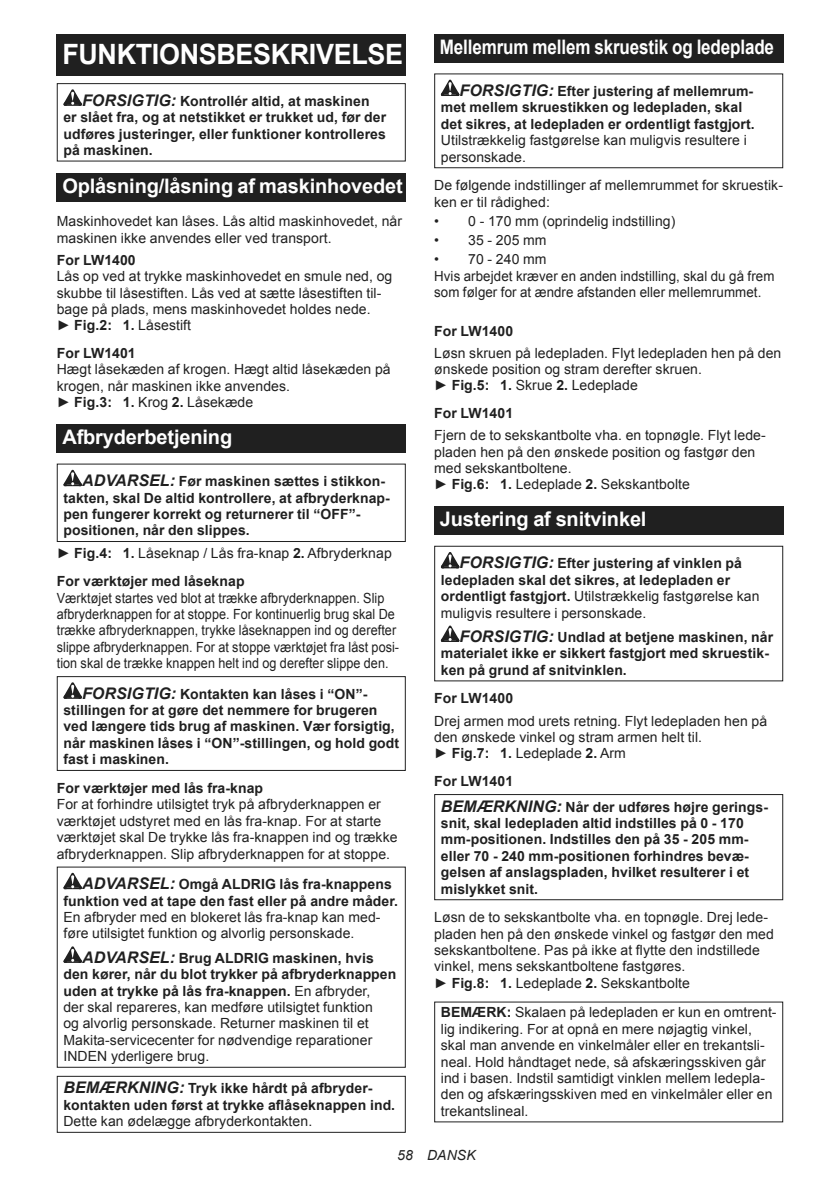
<style>
.page{position:relative;width:840px;height:1191px;background:#fff}
.page>*{position:absolute;margin:0;border:0;box-sizing:border-box;transform-origin:0 0}
.t1{font:700 28px "Arial";letter-spacing:-.01em;color:#fff;scale:.96 1}
.t2{font:700 20px "Arial";letter-spacing:-.01em;color:#fff}
.t3{font:700 20px "Arial";letter-spacing:-.01em;color:#fff;scale:.85 1}
.t4{font:14px/16.4px "Arial";letter-spacing:.005em;color:#202020}
.t5{font:700 14px/16.4px "Arial";letter-spacing:.005em;color:#202020}
.t6{font:14px/16.4px "Arial";letter-spacing:.005em;color:#202020;scale:.9 1}
.t7{font:italic 14px "Arial";letter-spacing:.005em;color:#202020}
.s1{font-style:italic;font-size:16px}
.s2{font-weight:700}
.s3{font-weight:700;font-style:italic;font-size:16px}
.s4{font-weight:400}
</style>
<div class="page">
<div style="left:57px;top:34px;width:348px;height:41px;background:#202020"></div>
<svg style="left:63px;top:89px;width:19px;height:17px"></svg>
<div style="left:57px;top:83px;width:348px;height:78px;border:1px solid #202020"></div>
<div style="left:57px;top:173px;width:348px;height:28px;background:#202020"></div>
<div style="left:57px;top:424px;width:348px;height:29px;background:#202020"></div>
<svg style="left:63px;top:470px;width:19px;height:16px"></svg>
<div style="left:57px;top:463px;width:348px;height:79px;border:1px solid #202020"></div>
<svg style="left:63px;top:682px;width:19px;height:16px"></svg>
<div style="left:57px;top:676px;width:348px;height:95px;border:1px solid #202020"></div>
<svg style="left:63px;top:872px;width:19px;height:17px"></svg>
<svg style="left:63px;top:946px;width:19px;height:16px"></svg>
<div style="left:57px;top:1075px;width:348px;height:57px;border:1px solid #202020"></div>
<div style="left:434px;top:34px;width:348px;height:29px;background:#202020"></div>
<svg style="left:440px;top:80px;width:19px;height:16px"></svg>
<div style="left:434px;top:73px;width:348px;height:95px;border:1px solid #202020"></div>
<div style="left:434px;top:506px;width:348px;height:29px;background:#202020"></div>
<svg style="left:440px;top:552px;width:19px;height:16px"></svg>
<svg style="left:440px;top:625px;width:19px;height:17px"></svg>
<div style="left:434px;top:546px;width:348px;height:135px;border:1px solid #202020"></div>
<div style="left:434px;top:794px;width:348px;height:106px;border:1px solid #202020"></div>
<h1 class="t1" style="left:62px;top:43px;width:356px">FUNKTIONSBESKRIVELSE</h1>
<p class="t5" style="left:63px;top:94px;width:324px;text-indent:19px"><span class="s1">FORSIGTIG:</span> Kontrollér altid, at maskinen er slået fra, og at netstikket er trukket ud, før der udføres justeringer, eller funktioner kontrolleres på maskinen.</p>
<h2 class="t2" style="left:62px;top:172px;width:342px">Oplåsning/låsning af maskinhovedet</h2>
<p class="t4" style="left:57px;top:214px;width:347px">Maskinhovedet kan låses. Lås altid maskinhovedet, når maskinen ikke anvendes eller ved transport.</p>
<p class="t5" style="left:57px;top:253px;width:80px">For LW1400</p>
<p class="t4" style="left:57px;top:269px;width:337px">Lås op ved at trykke maskinhovedet en smule ned, og skubbe til låsestiften. Lås ved at sætte låsestiften til&shy;bage på plads, mens maskinhovedet holdes nede.<br>► <span class="s2">Fig.2: 1.</span> Låsestift</p>
<p class="t5" style="left:57px;top:346px;width:80px">For LW1401</p>
<p class="t4" style="left:57px;top:361px;width:335px">Hægt låsekæden af krogen. Hægt altid låsekæden på krogen, når maskinen ikke anvendes.<br>► <span class="s2">Fig.3: 1.</span> Krog <span class="s2">2.</span> Låsekæde</p>
<h2 class="t2" style="left:62px;top:429px;width:171px">Afbryderbetjening</h2>
<p class="t5" style="left:63px;top:474px;width:327px;text-indent:19px"><span class="s1">ADVARSEL:</span> Før maskinen sættes i stikkon&shy;takten, skal De altid kontrollere, at afbryderknap&shy;pen fungerer korrekt og returnerer til “OFF”- positionen, når den slippes.</p>
<p class="t4" style="left:57px;top:540px;width:336px;line-height:27.8px">► <span class="s2">Fig.4: 1.</span> Låseknap / Lås fra-knap <span class="s2">2.</span> Afbryderknap<br><span class="s2">For værktøjer med låseknap</span></p>
<p class="t6" style="left:57px;top:589px;width:381px">Værktøjet startes ved blot at trække afbryderknappen. Slip afbryderknappen for at stoppe. For kontinuerlig brug skal De trække afbryderknappen, trykke låseknappen ind og derefter slippe afbryderknappen. For at stoppe værktøjet fra låst posi&shy;tion skal de trække knappen helt ind og derefter slippe den.</p>
<p class="t5" style="left:63px;top:686px;width:337px;text-indent:19px"><span class="s1">FORSIGTIG:</span> Kontakten kan låses i “ON”- stillingen for at gøre det nemmere for brugeren ved længere tids brug af maskinen. Vær forsigtig, når maskinen låses i “ON”-stillingen, og hold godt fast i maskinen.</p>
<p class="t5" style="left:57px;top:781px;width:208px">For værktøjer med lås fra-knap</p>
<p class="t4" style="left:57px;top:796px;width:342px">For at forhindre utilsigtet tryk på afbryderknappen er værktøjet udstyret med en lås fra-knap. For at starte værktøjet skal De trykke lås fra-knappen ind og trække afbryderknappen. Slip afbryderknappen for at stoppe.</p>
<p class="t5" style="left:63px;top:877px;width:336px;text-indent:19px"><span class="s1">ADVARSEL:</span> Omgå ALDRIG lås fra-knappens funktion ved at tape den fast eller på andre måder.</p>
<p class="t4" style="left:63px;top:909px;width:318px">En afbryder med en blokeret lås fra-knap kan med&shy;føre utilsigtet funktion og alvorlig personskade.</p>
<p class="t4" style="left:63px;top:949px;width:334px;text-indent:19px"><span class="s3">ADVARSEL:</span> <span class="s2">Brug ALDRIG maskinen, hvis den kører, når du blot trykker på afbryderknappen uden at trykke på lås fra-knappen.</span> En afbryder,<br>der skal repareres, kan medføre utilsigtet funktion<br>og alvorlig personskade. Returner maskinen til et Makita-servicecenter for nødvendige reparationer INDEN yderligere brug.</p>
<p class="t5" style="left:63px;top:1081px;width:333px"><span class="s1">BEMÆRKNING:</span> Tryk ikke hårdt på afbryder&shy;kontakten uden først at trykke aflåseknappen ind.</p>
<p class="t4" style="left:63px;top:1113px;width:250px">Dette kan ødelægge afbryderkontakten.</p>
<h2 class="t3" style="left:439px;top:39px;width:394px">Mellemrum mellem skruestik og ledeplade</h2>
<p class="t5" style="left:440px;top:84px;width:315px;text-indent:19px"><span class="s1">FORSIGTIG:</span> Efter justering af mellemrum&shy;met mellem skruestikken og ledepladen, skal det sikres, at ledepladen er ordentligt fastgjort.</p>
<p class="t4" style="left:440px;top:132px;width:307px">Utilstrækkelig fastgørelse kan muligvis resultere i personskade.</p>
<p class="t4" style="left:434px;top:177px;width:350px">De følgende indstillinger af mellemrummet for skruestik&shy;ken er til rådighed:</p>
<p class="t4" style="left:434px;top:214px;width:243px">• 0 - 170 mm (oprindelig indstilling)</p>
<p class="t4" style="left:434px;top:233px;width:114px">• 35 - 205 mm</p>
<p class="t4" style="left:434px;top:252px;width:341px">• 70 - 240 mm<br>Hvis arbejdet kræver en anden indstilling, skal du gå frem som følger for at ændre afstanden eller mellemrummet.</p>
<p class="t5" style="left:434px;top:323px;width:80px">For LW1400</p>
<p class="t4" style="left:434px;top:345px;width:348px">Løsn skruen på ledepladen. Flyt ledepladen hen på den ønskede position og stram derefter skruen.<br>► <span class="s2">Fig.5: 1.</span> Skrue <span class="s2">2.</span> Ledeplade</p>
<p class="t5" style="left:434px;top:406px;width:80px">For LW1401</p>
<p class="t4" style="left:434px;top:427px;width:333px">Fjern de to sekskantbolte vha. en topnøgle. Flyt lede&shy;pladen hen på den ønskede position og fastgør den med sekskantboltene.<br>► <span class="s2">Fig.6: 1.</span> Ledeplade <span class="s2">2.</span> Sekskantbolte</p>
<h2 class="t2" style="left:439px;top:511px;width:208px">Justering af snitvinkel</h2>
<p class="t5" style="left:440px;top:556px;width:320px;text-indent:19px"><span class="s1">FORSIGTIG:</span> Efter justering af vinklen på ledepladen skal det sikres, at ledepladen er ordentligt fastgjort. <span class="s4">Utilstrækkelig fastgørelse kan muligvis resultere i personskade.</span></p>
<p class="t5" style="left:440px;top:630px;width:334px;text-indent:19px"><span class="s1">FORSIGTIG:</span> Undlad at betjene maskinen, når materialet ikke er sikkert fastgjort med skruestik&shy;ken på grund af snitvinklen.</p>
<p class="t5" style="left:434px;top:691px;width:80px">For LW1400</p>
<p class="t4" style="left:434px;top:712px;width:334px">Drej armen mod urets retning. Flyt ledepladen hen på den ønskede vinkel og stram armen helt til.<br>► <span class="s2">Fig.7: 1.</span> Ledeplade <span class="s2">2.</span> Arm</p>
<p class="t5" style="left:440px;top:769px;width:328px;line-height:25.6px;text-indent:-7px">For LW1401<br><span class="s1">BEMÆRKNING:</span> Når der udføres højre gerings-</p>
<p class="t5" style="left:440px;top:816px;width:310px">snit, skal ledepladen altid indstilles på 0 - 170 mm-positionen. Indstilles den på 35 - 205 mm&shy;eller 70 - 240 mm-positionen forhindres bevæ&shy;gelsen af anslagspladen, hvilket resulterer i et mislykket snit.</p>
<p class="t4" style="left:434px;top:909px;width:341px">Løsn de to sekskantbolte vha. en topnøgle. Drej lede&shy;pladen hen på den ønskede vinkel og fastgør den med sekskantboltene. Pas på ikke at flytte den indstillede vinkel, mens sekskantboltene fastgøres.<br>► <span class="s2">Fig.8: 1.</span> Ledeplade <span class="s2">2.</span> Sekskantbolte</p>
<p class="t4" style="left:440px;top:1005px;width:337px"><span class="s2">BEMÆRK:</span> Skalaen på ledepladen er kun en omtrent&shy;lig indikering. For at opnå en mere nøjagtig vinkel, skal man anvende en vinkelmåler eller en trekantsli&shy;neal. Hold håndtaget nede, så afskæringsskiven går ind i basen. Indstil samtidigt vinklen mellem ledepla&shy;den og afskæringsskiven med en vinkelmåler eller en trekantslineal.</p>
<p class="t7" style="left:397px;top:1150px;width:80px">58 DANSK</p>
</div>
